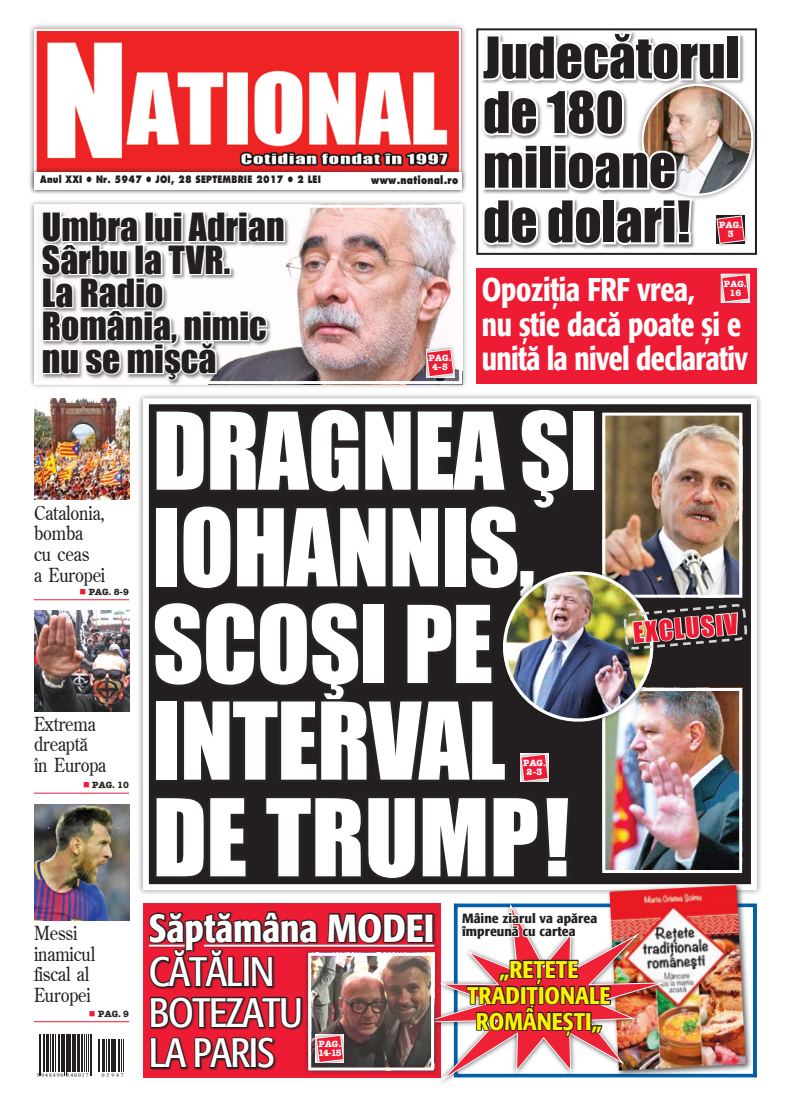
<style>
.page{position:relative;width:791px;height:1106px;background:#fff}
.page>*{position:absolute;margin:0;border:0;box-sizing:border-box;transform-origin:0 0}
.t1{font:98.8px/96.6px "Impact";letter-spacing:-.01em;color:#fff}
.t2{font:53px/54.6px "Impact";color:#231f20}
.t3{font:40.9px/40.5px "R Formata Condensed";letter-spacing:-.03em;color:#fff}
.t4{font:500 condensed 38.9px "R Formata";color:#fff}
.t5{font:35.7px/33px "Impact";color:#231f20}
.t6{font:500 condensed 32.7px/34.8px "R Formata";letter-spacing:-.01em;color:#fff;scale:.93 1}
.t7{font:25.9px "Impact";color:#ed1b34}
.t8{font:500 condensed 24px "R Formata";color:#fff200}
.t9{font:300 19.3px/20.6px "R Century";letter-spacing:-.01em;color:#231f20}
.t10{font:500 condensed 13.3px/13.3px "R Formata";color:#231f20;scale:1.13 1}
.t11{font:10.8px "Futura Extra Bold Rom";letter-spacing:.03em;color:#231f20;scale:.8 1}
.t12{font:10px "Futura Extra Bold Rom";letter-spacing:.03em;color:#231f20;scale:.8 1}
.t13{font:9px/9px "American Type Writer Bold Rom";color:#fff;text-align:center}
.t14{font:9px "American Type Writer Bold Rom";color:#272425}
.t15{font:5.7px "Times New Roman";letter-spacing:.175em;color:#231f20}
.s1{color:#ed1b34}
</style>
<div class="page">
<hr style="left:34px;top:599px;width:95px;height:1px;background:#ed1b34">
<hr style="left:34px;top:792px;width:95px;height:1px;background:#ed1b34">
<hr style="left:34px;top:1021px;width:95px;height:1px;background:#ed1b34">
<div style="left:149px;top:911px;width:350px;height:187px;background:#231f20;opacity:.5"></div>
<div style="left:28px;top:22px;width:455px;height:179px;background:#231f20;opacity:.5"></div>
<div style="left:34px;top:28px;width:427px;height:153px;border:3px solid #fff"></div>
<img style="left:34px;top:408px;width:5px;height:91px">
<img style="left:34px;top:610px;width:5px;height:101px">
<img style="left:34px;top:804px;width:5px;height:117px">
<hr style="left:40px;top:1034px;width:1px;height:41px;background:#231f20">
<hr style="left:41px;top:1034px;width:1px;height:41px;background:#231f20">
<hr style="left:43px;top:1034px;width:1px;height:38px;background:#231f20">
<hr style="left:44px;top:1034px;width:1px;height:38px;background:#231f20">
<hr style="left:46px;top:1034px;width:2px;height:38px;background:#231f20">
<hr style="left:48px;top:1034px;width:1px;height:38px;background:#231f20">
<hr style="left:50px;top:1034px;width:1px;height:38px;background:#231f20">
<hr style="left:52px;top:1034px;width:1px;height:38px;background:#231f20">
<hr style="left:53px;top:1034px;width:1px;height:38px;background:#231f20">
<hr style="left:55px;top:1034px;width:1px;height:38px;background:#231f20">
<hr style="left:58px;top:1034px;width:1px;height:38px;background:#231f20">
<hr style="left:59px;top:1034px;width:1px;height:38px;background:#231f20">
<hr style="left:61px;top:1034px;width:1px;height:38px;background:#231f20">
<hr style="left:63px;top:1034px;width:1px;height:38px;background:#231f20">
<hr style="left:65px;top:1034px;width:1px;height:41px;background:#231f20">
<hr style="left:66px;top:1034px;width:1px;height:41px;background:#231f20">
<hr style="left:67px;top:1034px;width:1px;height:38px;background:#231f20">
<hr style="left:69px;top:1034px;width:1px;height:38px;background:#231f20">
<hr style="left:71px;top:1034px;width:1px;height:38px;background:#231f20">
<hr style="left:72px;top:1034px;width:1px;height:38px;background:#231f20">
<hr style="left:75px;top:1034px;width:1px;height:38px;background:#231f20">
<hr style="left:77px;top:1034px;width:1px;height:38px;background:#231f20">
<hr style="left:78px;top:1034px;width:2px;height:38px;background:#231f20">
<hr style="left:81px;top:1034px;width:1px;height:38px;background:#231f20">
<hr style="left:82px;top:1034px;width:1px;height:38px;background:#231f20">
<hr style="left:84px;top:1034px;width:1px;height:38px;background:#231f20">
<hr style="left:86px;top:1034px;width:1px;height:38px;background:#231f20">
<hr style="left:88px;top:1034px;width:1px;height:38px;background:#231f20">
<hr style="left:90px;top:1034px;width:1px;height:41px;background:#231f20">
<hr style="left:91px;top:1034px;width:1px;height:41px;background:#231f20">
<hr style="left:98px;top:1039px;width:1px;height:33px;background:#231f20">
<hr style="left:99px;top:1039px;width:1px;height:33px;background:#231f20">
<hr style="left:102px;top:1039px;width:1px;height:33px;background:#231f20">
<hr style="left:104px;top:1039px;width:1px;height:33px;background:#231f20">
<hr style="left:105px;top:1039px;width:1px;height:33px;background:#231f20">
<hr style="left:106px;top:1039px;width:1px;height:33px;background:#231f20">
<hr style="left:108px;top:1039px;width:1px;height:33px;background:#231f20">
<hr style="left:110px;top:1039px;width:1px;height:33px;background:#231f20">
<hr style="left:111px;top:1039px;width:1px;height:33px;background:#231f20">
<hr style="left:112px;top:1039px;width:2px;height:33px;background:#231f20">
<hr style="left:114px;top:1039px;width:1px;height:33px;background:#231f20">
<hr style="left:116px;top:1039px;width:1px;height:33px;background:#231f20">
<hr style="left:118px;top:1039px;width:1px;height:33px;background:#231f20">
<hr style="left:119px;top:1039px;width:1px;height:33px;background:#231f20">
<hr style="left:121px;top:1039px;width:1px;height:33px;background:#231f20">
<hr style="left:123px;top:1039px;width:1px;height:33px;background:#231f20">
<div style="left:606px;top:881px;width:151px;height:201px;background:#231f20;opacity:.75"></div>
<svg style="left:417px;top:1070px;width:253px;height:28px"></svg>
<div style="left:480px;top:31px;width:311px;height:269px;background:#231f20;opacity:.5"></div>
<div style="left:713px;top:212px;width:39px;height:39px;background:#fff"></div>
<div style="left:718px;top:271px;width:38px;height:38px;background:#ed1b34"></div>
<div style="left:303px;top:947px;width:141px;height:133px;background:#231f20;opacity:.5"></div>
<img style="left:39px;top:30px;width:711px;height:1040px">
<h2 class="t2" style="left:483px;top:29px;width:259px">Judecătorul de 180 milioane de dolari!</h2>
<p class="t12" style="left:40px;top:173px;width:352px">Anul XXI ● Nr. 5947 ● joI, 28 septembrie 2017 ● 2 LEI</p>
<p class="t11" style="left:371px;top:173px;width:110px">www.national.ro</p>
<h3 class="t5" style="left:42px;top:209px;width:244px">Umbra lui Adrian<br>Sârbu la TVR.<br>La Radio<br>România, nimic nu se mişcă</h3>
<h1 class="t1" style="left:153px;top:400px;width:447px">Dragnea şi<br>Iohannis, scoşi pe interval de Trump!</h1>
<p class="t13" style="left:719px;top:220px;width:24px">PAG.<br>3</p>
<h3 class="t6" style="left:482px;top:273px;width:288px">Opoziţia FRF vrea,<br>nu ştie dacă poate şi e unită la nivel declarativ</h3>
<p class="t13" style="left:724px;top:279px;width:24px">PAG.<br>16</p>
<p class="t13" style="left:429px;top:354px;width:24px">PAG.<br>4 - 5</p>
<p class="t9" style="left:34px;top:502px;width:73px">Catalonia, bomba cu ceas<br>a Europei</p>
<p class="t14" style="left:79px;top:586px;width:51px"><span class="s1">■</span> PAG. 8-9</p>
<h3 class="t7" style="left:631px;top:612px;width:107px;rotate:-5deg">exclusiv</h3>
<p class="t9" style="left:34px;top:713px;width:74px">Extrema dreaptă<br>în Europa</p>
<p class="t13" style="left:523px;top:758px;width:24px">PAG.<br>2 - 3</p>
<p class="t14" style="left:83px;top:779px;width:48px"><span class="s1">■</span> PAG. 10</p>
<p class="t9" style="left:34px;top:922px;width:63px">Messi inamicul fiscal al<br>Europei</p>
<p class="t14" style="left:89px;top:1008px;width:42px"><span class="s1">■</span> PAG. 9</p>
<p class="t15" style="left:37px;top:1070px;width:53px">5 948490 540017</p>
<p class="t15" style="left:102px;top:1070px;width:23px">05947</p>
<h3 class="t4" style="left:149px;top:906px;width:287px">Săptămâna MODEI</h3>
<h3 class="t3" style="left:149px;top:953px;width:156px">CĂTĂLIN<br>BOTEZATU<br>LA PARIS</h3>
<p class="t13" style="left:318px;top:1039px;width:25px;text-align:left">PAG.<br>14-15</p>
<p class="t10" style="left:462px;top:911px;width:121px">Mâine ziarul va apărea împreună cu cartea</p>
<p class="t8" style="left:499px;top:956px;width:79px">„Reţete</p>
<p class="t8" style="left:467px;top:982px;width:144px">tradiţionale</p>
<p class="t8" style="left:476px;top:1008px;width:17px">rom</p>
<p class="t8" style="left:523px;top:1008px;width:80px">âneşti„</p>
</div>
